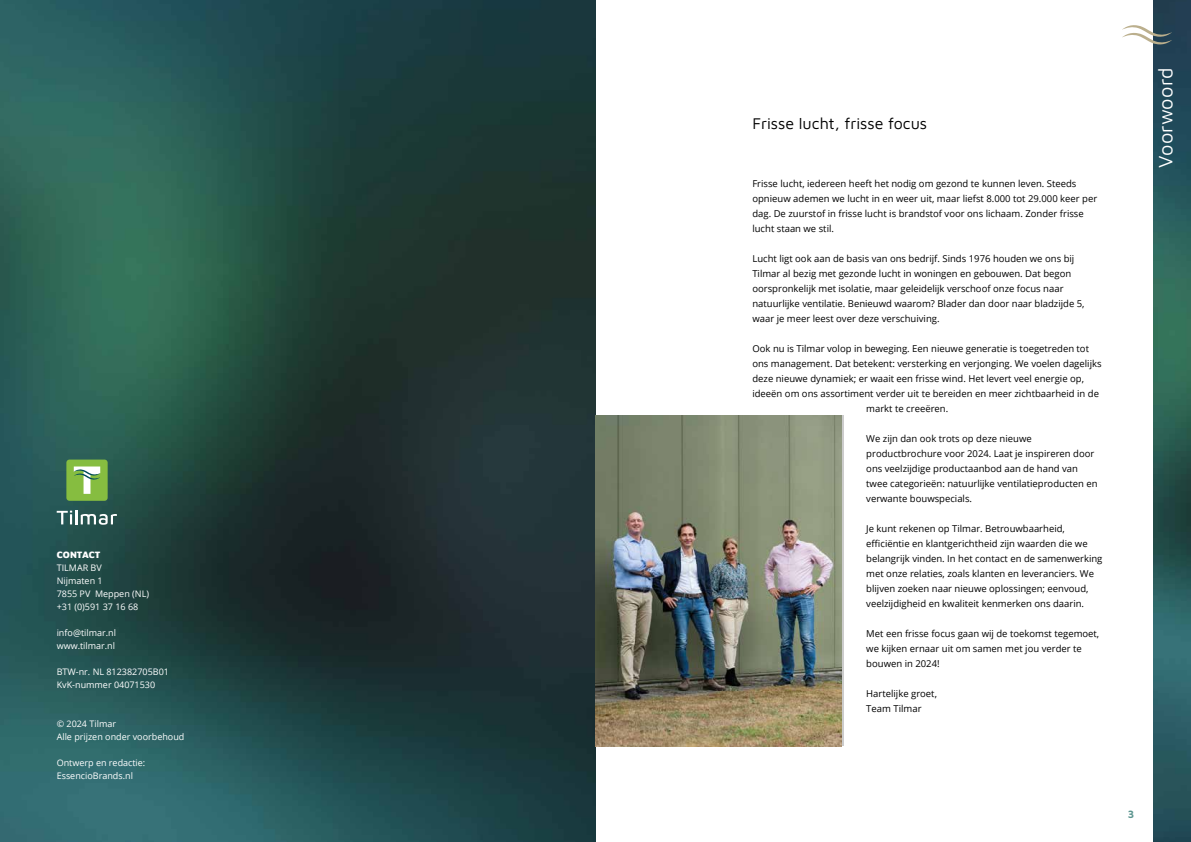
<style>
.page{position:relative;width:1191px;height:842px;background:#fff}
.page>*{position:absolute;margin:0;border:0;box-sizing:border-box;transform-origin:0 0}
.t1{font:20px "Maven Pro";letter-spacing:.01em;color:#fff}
.t2{font:16px "Maven Pro";color:#000}
.t3{font:700 11px "Maven Pro";color:#5c958f}
.t4{font:9.5px/15px "Open Sans";color:#000}
.t5{font:900 9.5px "Maven Pro";letter-spacing:.01em;color:#fff}
.t6{font:9px/13px "Open Sans";color:#fff}
</style>
<div class="page">
<img style="left:1153px;top:0;width:38px;height:842px">
<svg style="left:1122px;top:24px;width:50px;height:22px"></svg>
<img style="left:0;top:0;width:595px;height:842px">
<img style="left:595px;top:415px;width:247px;height:331px">
<div style="left:66px;top:460px;width:42px;height:41px;background:#86bd40;border-radius:3px"></div>
<svg style="left:57px;top:510px;width:60px;height:15px"></svg>
<svg style="left:74px;top:466px;width:26px;height:28px"></svg>
<p class="t5" style="left:57px;top:548px;width:45px">CONTACT</p>
<p class="t6" style="left:57px;top:561px;width:94px">TILMAR BV<br>Nijmaten 1<br>7855 PV Meppen (NL) +31 (0)591 37 16 68</p>
<p class="t6" style="left:57px;top:626px;width:61px">info@tilmar.nl www.tilmar.nl</p>
<p class="t6" style="left:57px;top:665px;width:114px">BTW-nr. NL 812382705B01<br>KvK-nummer 04071530</p>
<p class="t6" style="left:57px;top:717px;width:129px">© 2024 Tilmar<br>Alle prijzen onder voorbehoud</p>
<p class="t6" style="left:57px;top:756px;width:90px">Ontwerp en redactie:<br>EssencioBrands.nl</p>
<h2 class="t2" style="left:752px;top:113px;width:176px">Frisse lucht, frisse focus</h2>
<p class="t4" style="left:752px;top:176px;width:346px">Frisse lucht, iedereen heeft het nodig om gezond te kunnen leven. Steeds opnieuw ademen we lucht in en weer uit, maar liefst 8.000 tot 29.000 keer per dag. De zuurstof in frisse lucht is brandstof voor ons lichaam. Zonder frisse lucht staan we stil.</p>
<p class="t4" style="left:752px;top:251px;width:334px">Lucht ligt ook aan de basis van ons bedrijf. Sinds 1976 houden we ons bij Tilmar al bezig met gezonde lucht in woningen en gebouwen. Dat begon oorspronkelijk met isolatie, maar geleidelijk verschoof onze focus naar natuurlijke ventilatie. Benieuwd waarom? Blader dan door naar bladzijde 5, waar je meer leest over deze verschuiving.</p>
<p class="t4" style="left:752px;top:341px;width:338px">Ook nu is Tilmar volop in beweging. Een nieuwe generatie is toegetreden tot</p>
<p class="t4" style="left:752px;top:356px;width:351px">ons management. Dat betekent: versterking en verjonging. We voelen dagelijks</p>
<p class="t4" style="left:752px;top:371px;width:333px">deze nieuwe dynamiek; er waait een frisse wind. Het levert veel energie op,</p>
<p class="t4" style="left:752px;top:386px;width:348px">ideeën om ons assortiment verder uit te bereiden en meer zichtbaarheid in de</p>
<p class="t4" style="left:866px;top:401px;width:83px">markt te creeëren.</p>
<p class="t4" style="left:866px;top:431px;width:233px">We zijn dan ook trots op deze nieuwe productbrochure voor 2024. Laat je inspireren door ons veelzijdige productaanbod aan de hand van twee categorieën: natuurlijke ventilatieproducten en verwante bouwspecials.</p>
<p class="t4" style="left:866px;top:521px;width:238px">Je kunt rekenen op Tilmar. Betrouwbaarheid, efficiëntie en klantgerichtheid zijn waarden die we belangrijk vinden. In het contact en de samenwerking met onze relaties, zoals klanten en leveranciers. We blijven zoeken naar nieuwe oplossingen; eenvoud, veelzijdigheid en kwaliteit kenmerken ons daarin.</p>
<p class="t4" style="left:866px;top:626px;width:234px">Met een frisse focus gaan wij de toekomst tegemoet, we kijken ernaar uit om samen met jou verder te bouwen in 2024!</p>
<p class="t4" style="left:866px;top:686px;width:72px">Hartelijke groet,<br>Team Tilmar</p>
<h1 class="t1" style="left:1151px;top:168px;width:101px;rotate:-90deg">Voorwoord</h1>
<p class="t3" style="left:1127px;top:807px;width:8px">3</p>
</div>
